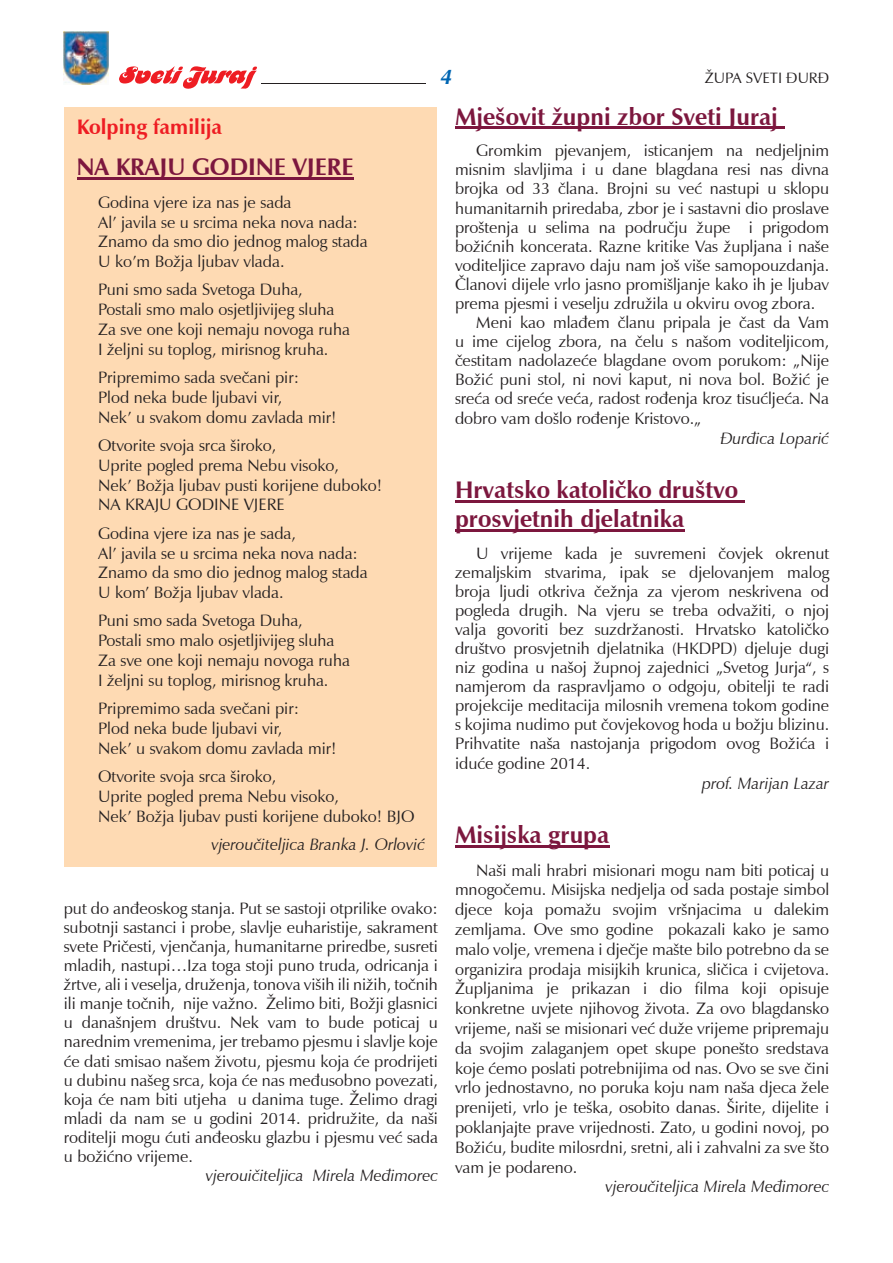
<style>
.page{position:relative;width:893px;height:1263px;background:#fff}
.page>*{position:absolute;margin:0;border:0;box-sizing:border-box;transform-origin:0 0}
.t1{font:700 24px/28.8px "Zapf Humanist 601 BT";color:#7c173e}
.t2{font:700 21px "Zapf Humanist 601 BT";color:#ee1d23}
.t3{font:italic 700 21px "Zapf Humanist 601 BT";color:#0166b3}
.t4{font:16.5px/19.8px "Zapf Humanist 601 BT";color:#231f20}
.t5{font:italic 16.5px "Zapf Humanist 601 BT";color:#231f20}
.t6{font:15px "Zapf Humanist 601 BT";color:#231f20}
</style>
<div class="page">
<img style="left:64px;top:32px;width:44px;height:53px">
<hr style="left:262px;top:84px;width:164px;height:1px;background:#231f20">
<svg style="left:119px;top:66px;width:138px;height:23px"></svg>
<div style="left:65px;top:107px;width:372px;height:759px;background:#fedab3"></div>
<hr style="left:455px;top:127px;width:329px;height:2px;background:#7c173e">
<hr style="left:455px;top:500px;width:290px;height:2px;background:#7c173e">
<hr style="left:455px;top:529px;width:229px;height:2px;background:#7c173e">
<hr style="left:455px;top:845px;width:154px;height:2px;background:#7c173e">
<hr style="left:77px;top:177px;width:277px;height:2px;background:#7c173e">
<p class="t3" style="left:441px;top:64px;width:13px">4</p>
<p class="t6" style="left:705px;top:69px;width:126px">ŽUPA SVETI ĐURĐ</p>
<p class="t2" style="left:77px;top:113px;width:147px">Kolping familija</p>
<h1 class="t1" style="left:77px;top:152px;width:278px">NA KRAJU GODINE VJERE</h1>
<p class="t4" style="left:98px;top:192px;width:271px">Godina vjere iza nas je sada<br>Al’ javila se u srcima neka nova nada:<br>Znamo da smo dio jednog malog stada<br>U ko’m Božja ljubav vlada.</p>
<p class="t4" style="left:98px;top:280px;width:253px">Puni smo sada Svetoga Duha, Postali smo malo osjetljivijeg sluha Za sve one koji nemaju novoga ruha I željni su toplog, mirisnog kruha.</p>
<p class="t4" style="left:98px;top:368px;width:240px">Pripremimo sada svečani pir:<br>Plod neka bude ljubavi vir,<br>Nek’ u svakom domu zavlada mir!</p>
<p class="t4" style="left:98px;top:435px;width:286px">Otvorite svoja srca široko,<br>Uprite pogled prema Nebu visoko,<br>Nek’ Božja ljubav pusti korijene duboko!<br>NA KRAJU GODINE VJERE</p>
<p class="t4" style="left:98px;top:523px;width:271px">Godina vjere iza nas je sada,<br>Al’ javila se u srcima neka nova nada:<br>Znamo da smo dio jednog malog stada<br>U kom’ Božja ljubav vlada.</p>
<p class="t4" style="left:98px;top:611px;width:253px">Puni smo sada Svetoga Duha, Postali smo malo osjetljivijeg sluha Za sve one koji nemaju novoga ruha I željni su toplog, mirisnog kruha.</p>
<p class="t4" style="left:98px;top:699px;width:240px">Pripremimo sada svečani pir:<br>Plod neka bude ljubavi vir,<br>Nek’ u svakom domu zavlada mir!</p>
<p class="t4" style="left:98px;top:766px;width:318px">Otvorite svoja srca široko,<br>Uprite pogled prema Nebu visoko,<br>Nek’ Božja ljubav pusti korijene duboko! BJO</p>
<p class="t5" style="left:211px;top:834px;width:215px">vjeroučiteljica Branka J. Orlović</p>
<p class="t4" style="left:64px;top:899px;width:376px;line-height:19px;text-align:justify">put do anđeoskog stanja. Put se sastoji otprilike ovako: subotnji sastanci i probe, slavlje euharistije, sakrament svete Pričesti, vjenčanja, humanitarne priredbe, susreti mladih, nastupi…Iza toga stoji puno truda, odricanja i žrtve, ali i veselja, druženja, tonova viših ili nižih, točnih ili manje točnih, nije važno. Želimo biti, Božji glasnici u današnjem društvu. Nek vam to bude poticaj u narednim vremenima, jer trebamo pjesmu i slavlje koje će dati smisao našem životu, pjesmu koja će prodrijeti u dubinu našeg srca, koja će nas međusobno povezati, koja će nam biti utjeha u danima tuge. Želimo dragi mladi da nam se u godini 2014. pridružite, da naši roditelji mogu ćuti anđeosku glazbu i pjesmu već sada u božićno vrijeme.</p>
<p class="t5" style="left:206px;top:1165px;width:233px">vjerouičiteljica Mirela Međimorec</p>
<h1 class="t1" style="left:455px;top:102px;width:324px">Mješovit župni zbor Sveti Juraj</h1>
<p class="t4" style="left:476px;top:141px;width:354px">Gromkim pjevanjem, isticanjem na nedjeljnim</p>
<p class="t4" style="left:455px;top:160px;width:376px">misnim slavljima i u dane blagdana resi nas divna</p>
<p class="t4" style="left:455px;top:179px;width:376px">brojka od 33 člana. Brojni su već nastupi u sklopu</p>
<p class="t4" style="left:455px;top:198px;width:376px">humanitarnih priredaba, zbor je i sastavni dio proslave</p>
<p class="t4" style="left:455px;top:217px;width:376px">proštenja u selima na području župe i prigodom</p>
<p class="t4" style="left:455px;top:236px;width:376px">božićnih koncerata. Razne kritike Vas župljana i naše</p>
<p class="t4" style="left:455px;top:255px;width:376px">voditeljice zapravo daju nam još više samopouzdanja.</p>
<p class="t4" style="left:455px;top:274px;width:376px">Članovi dijele vrlo jasno promišljanje kako ih je ljubav</p>
<p class="t4" style="left:455px;top:293px;width:362px">prema pjesmi i veselju združila u okviru ovog zbora.</p>
<p class="t4" style="left:476px;top:312px;width:354px">Meni kao mlađem članu pripala je čast da Vam</p>
<p class="t4" style="left:455px;top:331px;width:376px">u ime cijelog zbora, na čelu s našom voditeljicom,</p>
<p class="t4" style="left:455px;top:350px;width:376px">čestitam nadolazeće blagdane ovom porukom: „Nije</p>
<p class="t4" style="left:455px;top:369px;width:376px">Božić puni stol, ni novi kaput, ni nova bol. Božić je</p>
<p class="t4" style="left:455px;top:389px;width:376px">sreća od sreće veća, radost rođenja kroz tisućljeća. Na</p>
<p class="t4" style="left:455px;top:408px;width:248px">dobro vam došlo rođenje Kristovo.„</p>
<p class="t5" style="left:720px;top:428px;width:110px">Đurđica Loparić</p>
<h1 class="t1" style="left:455px;top:475px;width:285px">Hrvatsko katoličko društvo prosvjetnih djelatnika</h1>
<p class="t4" style="left:455px;top:543px;width:376px;line-height:19px;text-align:justify;text-indent:21px">U vrijeme kada je suvremeni čovjek okrenut zemaljskim stvarima, ipak se djelovanjem malog broja ljudi otkriva čežnja za vjerom neskrivena od pogleda drugih. Na vjeru se treba odvažiti, o njoj valja govoriti bez suzdržanosti. Hrvatsko katoličko društvo prosvjetnih djelatnika (HKDPD) djeluje dugi niz godina u našoj župnoj zajednici „Svetog Jurja“, s namjerom da raspravljamo o odgoju, obitelji te radi projekcije meditacija milosnih vremena tokom godine s kojima nudimo put čovjekovog hoda u božju blizinu.<br>Prihvatite naša nastojanja prigodom ovog Božića i iduće godine 2014.</p>
<p class="t5" style="left:702px;top:773px;width:129px">prof. Marijan Lazar</p>
<h1 class="t1" style="left:455px;top:820px;width:156px">Misijska grupa</h1>
<p class="t4" style="left:455px;top:860px;width:376px;text-align:justify;text-indent:21px">Naši mali hrabri misionari mogu nam biti poticaj u mnogočemu. Misijska nedjelja od sada postaje simbol djece koja pomažu svojim vršnjacima u dalekim zemljama. Ove smo godine pokazali kako je samo malo volje, vremena i dječje mašte bilo potrebno da se organizira prodaja misijkih krunica, sličica i cvijetova.<br>Župljanima je prikazan i dio filma koji opisuje konkretne uvjete njihovog života. Za ovo blagdansko vrijeme, naši se misionari već duže vrijeme pripremaju da svojim zalaganjem opet skupe ponešto sredstava koje ćemo poslati potrebnijima od nas. Ovo se sve čini vrlo jednostavno, no poruka koju nam naša djeca žele prenijeti, vrlo je teška, osobito danas. Širite, dijelite i poklanjajte prave vrijednosti. Zato, u godini novoj, po Božiću, budite milosrdni, sretni, ali i zahvalni za sve što vam je podareno.</p>
<p class="t5" style="left:606px;top:1177px;width:225px">vjeroučiteljica Mirela Međimorec</p>
</div>
